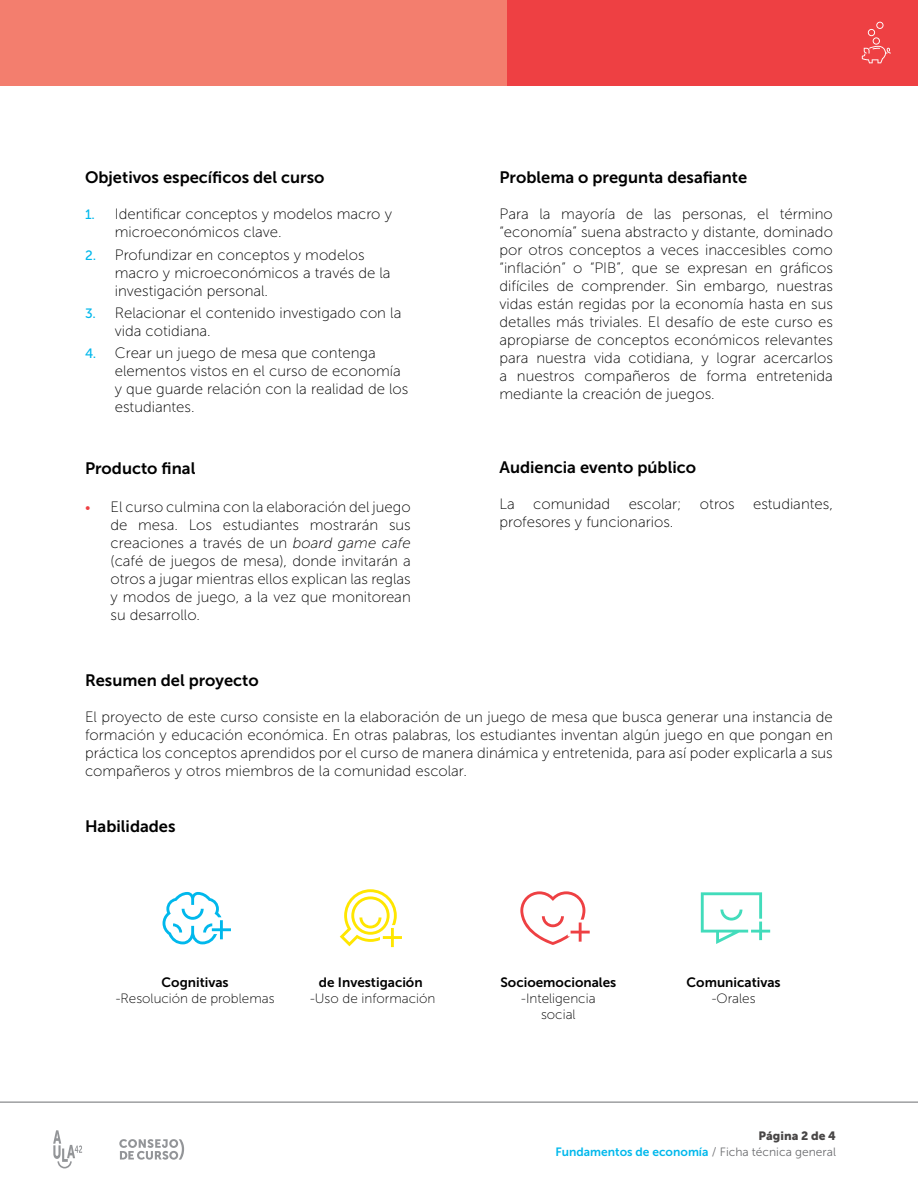
<style>
.page{position:relative;width:918px;height:1188px;background:#fff}
.page>*{position:absolute;margin:0;border:0;box-sizing:border-box;transform-origin:0 0}
.t1{font:16.5px "Museo Sans 700";color:#000}
.t2{font:15px/18px "Museo Sans 100";color:#000}
.t3{font:13.5px/16.2px "Museo Sans 100";color:#000;text-align:center}
.t4{font:13.5px "Museo Sans 700";color:#000}
.t5{font:12px "Museo Sans 700";color:#00b8ec}
.t6{font:12px "Museo Sans 900";color:#484646}
.s1{font-family:"Museo Sans 500";font-size:13.5px;color:#00b8ec}
.s2{font-family:"Museo Sans 300";font-size:13.5px;color:#ee4043}
.s3{font-style:italic}
.s4{font-family:"Museo Sans 300";color:#6d6e71}
</style>
<div class="page">
<div style="left:0;top:0;width:507px;height:85px;background:#f37e6e"></div>
<div style="left:507px;top:0;width:411px;height:85px;background:#ee4043"></div>
<svg style="left:53px;top:1130px;width:29px;height:38px"></svg>
<svg style="left:119px;top:1139px;width:65px;height:21px"></svg>
<hr style="left:0;top:1102px;width:918px;height:1px;background:#6d6e71">
<svg style="left:862px;top:22px;width:29px;height:41px"></svg>
<svg style="left:701px;top:892px;width:69px;height:52px"></svg>
<svg style="left:520px;top:891px;width:70px;height:54px"></svg>
<svg style="left:340px;top:889px;width:62px;height:58px"></svg>
<svg style="left:163px;top:892px;width:68px;height:52px"></svg>
<p class="t1" style="left:85px;top:168px;width:241px">Objetivos específicos del curso</p>
<p class="t2" style="left:115px;top:205px;width:279px;text-indent:-30px"><span class="s1">1.</span> Identificar conceptos y modelos macro y microeconómicos clave.</p>
<p class="t2" style="left:115px;top:246px;width:277px;text-indent:-30px"><span class="s1">2.</span> Profundizar en conceptos y modelos macro y microeconómicos a través de la investigación personal.</p>
<p class="t2" style="left:115px;top:304px;width:288px;text-indent:-30px"><span class="s1">3.</span> Relacionar el contenido investigado con la vida cotidiana.</p>
<p class="t2" style="left:115px;top:344px;width:295px;text-indent:-30px"><span class="s1">4.</span> Crear un juego de mesa que contenga elementos vistos en el curso de economía y que guarde relación con la realidad de los estudiantes.</p>
<p class="t1" style="left:85px;top:459px;width:112px">Producto final</p>
<p class="t2" style="left:111px;top:498px;width:302px;text-align:justify;text-indent:-26px"><span class="s2">•</span> El curso culmina con la elaboración del juego de mesa. Los estudiantes mostrarán sus creaciones a través de un <span class="s3">board game cafe </span>(café de juegos de mesa), donde invitarán a otros a jugar mientras ellos explican las reglas y modos de juego, a la vez que monitorean su desarrollo.</p>
<p class="t1" style="left:500px;top:168px;width:249px">Problema o pregunta desafiante</p>
<p class="t2" style="left:500px;top:205px;width:335px;text-align:justify">Para la mayoría de las personas, el término “economía” suena abstracto y distante, dominado por otros conceptos a veces inaccesibles como “inflación” o “PIB”, que se expresan en gráficos difíciles de comprender. Sin embargo, nuestras vidas están regidas por la economía hasta en sus detalles más triviales. El desafío de este curso es apropiarse de conceptos económicos relevantes para nuestra vida cotidiana, y lograr acercarlos a nuestros compañeros de forma entretenida mediante la creación de juegos.</p>
<p class="t1" style="left:500px;top:458px;width:198px">Audiencia evento público</p>
<p class="t2" style="left:500px;top:495px;width:335px">La comunidad escolar; otros estudiantes, profesores y funcionarios.</p>
<p class="t1" style="left:85px;top:671px;width:175px">Resumen del proyecto</p>
<p class="t2" style="left:85px;top:708px;width:750px;text-align:justify">El proyecto de este curso consiste en la elaboración de un juego de mesa que busca generar una instancia de formación y educación económica. En otras palabras, los estudiantes inventan algún juego en que pongan en práctica los conceptos aprendidos por el curso de manera dinámica y entretenida, para así poder explicarla a sus compañeros y otros miembros de la comunidad escolar.</p>
<p class="t1" style="left:85px;top:817px;width:92px">Habilidades</p>
<p class="t4" style="left:162px;top:974px;width:69px">Cognitivas</p>
<p class="t3" style="left:116px;top:990px;width:160px">-Resolución de problemas</p>
<p class="t4" style="left:319px;top:974px;width:105px">de Investigación</p>
<p class="t3" style="left:310px;top:990px;width:127px">-Uso de información</p>
<p class="t4" style="left:500px;top:974px;width:117px">Socioemocionales</p>
<p class="t3" style="left:521px;top:990px;width:76px">-Inteligencia social</p>
<p class="t4" style="left:687px;top:974px;width:96px">Comunicativas</p>
<p class="t3" style="left:712px;top:990px;width:45px">-Orales</p>
<p class="t6" style="left:759px;top:1129px;width:79px">Página 2 de 4</p>
<p class="t5" style="left:556px;top:1145px;width:282px">Fundamentos de economía <span class="s4">/ Ficha técnica general</span></p>
</div>
